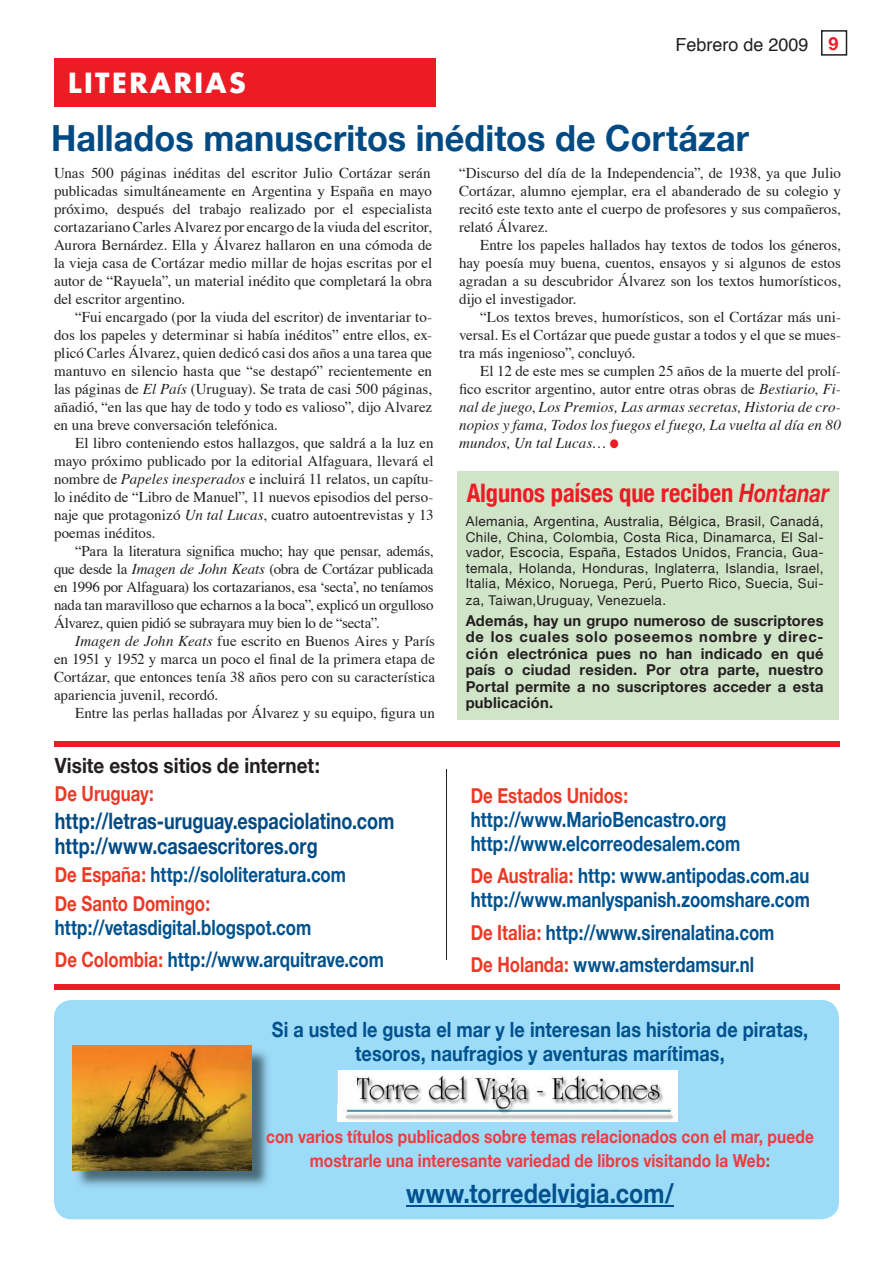
<style>
.page{position:relative;width:893px;height:1263px;background:#fff}
.page>*{position:absolute;margin:0;border:0;box-sizing:border-box;transform-origin:0 0}
.t1{font:700 36px "Helvetica Neue";color:#004a84;scale:.95 1}
.t2{font:700 27px "Helvetica Neue";letter-spacing:.005em;color:#00518d;scale:.86 1}
.t3{font:700 27px "Futura";letter-spacing:.09em;color:#fff}
.t4{font:700 condensed 25.5px "Helvetica Neue";color:#ed1c24;scale:.96 1}
.t5{font:700 22.5px/25.5px "Helvetica Neue";color:#004a84;scale:.8 1}
.t6{font:700 21px/32.5px "Helvetica Neue";color:#00518d;scale:.8 1}
.t7{font:700 21px/24px "Helvetica Neue";color:#00518d;text-align:center;scale:.86 1}
.t8{font:700 21px "Helvetica Neue";color:#231f20;scale:.9 1}
.t9{font:700 21px "Helvetica Neue";color:#eb3927;scale:.8 1}
.t10{font:700 18px/24px "Helvetica Neue";letter-spacing:.005em;color:#ef3b3e;text-align:center;scale:.86 1}
.t11{font:18px "Helvetica";color:#231f20}
.t12{font:15px/18px "Times";color:#231f20;text-align:justify}
.t13{font:italic 15px/18px "Times";letter-spacing:.01em;color:#231f20;text-align:justify}
.t14{font:700 15px/16.5px "Helvetica Neue";letter-spacing:.015em;color:#231f20;text-align:justify}
.t15{font:13.5px/15.8px "Helvetica Neue";letter-spacing:.03em;color:#231f20;text-align:justify}
.s1{font-family:"Helvetica Neue";font-weight:700;color:#ed1c24}
.s2{font-style:italic}
.s3{color:#eb3927}
.s4{font-style:normal}
.s5{color:#ed1c24}
.s6{font-style:italic;font-stretch:normal}
.s7{color:#b64e26}
</style>
<div class="page">
<svg style="left:821px;top:30px;width:26px;height:26px"></svg>
<div style="left:54px;top:58px;width:382px;height:49px;background:#ed1c24"></div>
<div style="left:54px;top:1000px;width:785px;height:219px;background:#9ddcf9;border-radius:18px"></div>
<img style="left:74px;top:1047px;width:195px;height:140px">
<img style="left:73px;top:1046px;width:178px;height:124px">
<hr style="left:406px;top:1205px;width:268px;height:1px;background:#00518d">
<img style="left:337px;top:1071px;width:341px;height:51px">
<div style="left:54px;top:984px;width:785px;height:6px;background:#ed1c24"></div>
<div style="left:54px;top:741px;width:785px;height:6px;background:#ed1c24"></div>
<hr style="left:446px;top:770px;width:1px;height:190px;background:#231f20">
<div style="left:457px;top:471px;width:382px;height:249px;background:#d0e4c8"></div>
<h2 class="t3" style="left:68px;top:70px;width:179px">LITERARIAS</h2>
<p class="t11" style="left:675px;top:37px;width:165px">Febrero de 2009 <span class="s1">9</span></p>
<h1 class="t1" style="left:51px;top:116px;width:736px">Hallados manuscritos inéditos de Cortázar</h1>
<p class="t12" style="left:54px;top:165px;width:380px">Unas 500 páginas inéditas del escritor Julio Cortázar serán publicadas simultáneamente en Argentina y España en mayo próximo, después del trabajo realizado por el especialista cortazariano Carles Alvarez por encargo de la viuda del escritor, Aurora Bernárdez. Ella y Álvarez hallaron en una cómoda de la vieja casa de Cortázar medio millar de hojas escritas por el autor de “Rayuela”, un material inédito que completará la obra del escritor argentino.</p>
<p class="t12" style="left:54px;top:309px;width:380px;text-indent:21px">“Fui encargado (por la viuda del escritor) de inventariar to&shy;dos los papeles y determinar si había inéditos” entre ellos, ex&shy;plicó Carles Álvarez, quien dedicó casi dos años a una tarea que mantuvo en silencio hasta que “se destapó” recientemente en las páginas de <span class="s2">El País</span> (Uruguay). Se trata de casi 500 páginas, añadió, “en las que hay de todo y todo es valioso”, dijo Alvarez en una breve conversación telefónica.</p>
<p class="t12" style="left:54px;top:435px;width:381px;text-indent:21px">El libro conteniendo estos hallazgos, que saldrá a la luz en mayo próximo publicado por la editorial Alfaguara, llevará el nombre de <span class="s2">Papeles inesperados</span> e incluirá 11 relatos, un capítu&shy;lo inédito de “Libro de Manuel”, 11 nuevos episodios del perso&shy;naje que protagonizó <span class="s2">Un tal Lucas</span>, cuatro autoentrevistas y 13 poemas inéditos.</p>
<p class="t12" style="left:54px;top:543px;width:381px;text-indent:21px">“Para la literatura significa mucho; hay que pensar, además, que desde la <span class="s2">Imagen de John Keats</span> (obra de Cortázar publicada en 1996 por Alfaguara) los cortazarianos, esa ‘secta’, no teníamos nada tan maravilloso que echarnos a la boca”, explicó un orgulloso Álvarez, quien pidió se subrayara muy bien lo de “secta”.</p>
<p class="t12" style="left:54px;top:633px;width:383px;text-indent:21px"><span class="s2">Imagen de John Keats</span> fue escrito en Buenos Aires y París en 1951 y 1952 y marca un poco el final de la primera etapa de Cortázar, que entonces tenía 38 años pero con su característica apariencia juvenil, recordó.</p>
<p class="t12" style="left:75px;top:705px;width:361px">Entre las perlas halladas por Álvarez y su equipo, figura un</p>
<h3 class="t8" style="left:55px;top:753px;width:296px">Visite estos sitios de internet:</h3>
<h3 class="t9" style="left:55px;top:781px;width:125px">De Uruguay:</h3>
<h3 class="t5" style="left:55px;top:807px;width:426px">http://letras-uruguay.espaciolatino.com http://www.casaescritores.org</h3>
<h3 class="t6" style="left:55px;top:860px;width:365px;line-height:28.2px"><span class="s3">De España:</span> http://sololiteratura.com<br><span class="s3">De Santo Domingo:</span></h3>
<h3 class="t6" style="left:55px;top:910px;width:413px">http://vetasdigital.blogspot.com<br><span class="s3">De Colombia:</span> http://www.arquitrave.com</h3>
<p class="t12" style="left:459px;top:165px;width:383px">“Discurso del día de la Independencia”, de 1938, ya que Julio Cortázar, alumno ejemplar, era el abanderado de su colegio y recitó este texto ante el cuerpo de profesores y sus compañeros, relató Álvarez.</p>
<p class="t12" style="left:459px;top:237px;width:383px;text-indent:21px">Entre los papeles hallados hay textos de todos los géneros, hay poesía muy buena, cuentos, ensayos y si algunos de estos agradan a su descubridor Álvarez son los textos humorísticos, dijo el investigador.</p>
<p class="t12" style="left:459px;top:309px;width:383px;text-indent:21px">“Los textos breves, humorísticos, son el Cortázar más uni&shy;versal. Es el Cortázar que puede gustar a todos y el que se mues&shy;tra más ingenioso”, concluyó.</p>
<p class="t13" style="left:459px;top:363px;width:383px;text-indent:21px"><span class="s4">El 12 de este mes se cumplen 25 años de la muerte del prolí&shy;fico escritor argentino, autor entre otras obras de</span> Bestiario<span class="s4">,</span> Fi&shy;nal de juego<span class="s4">,</span> Los Premios, Las armas secretas, Historia de cro&shy;nopios y fama, Todos los fuegos el fuego, La vuelta al día en 80 mundos, Un tal Lucas… <span class="s5">●</span></p>
<h3 class="t4" style="left:467px;top:477px;width:379px">Algunos países que reciben <span class="s6">Hontanar</span></h3>
<p class="t15" style="left:466px;top:513px;width:359px">Alemania, Argentina, Australia, Bélgica, Brasil, Canadá, Chile, China, Colombia, Costa Rica, Dinamarca, EI Sal&shy;vador, Escocia, España, Estados Unidos, Francia, Gua&shy;temala, Holanda, Honduras, Inglaterra, Islandia, Israel, Italia, México, Noruega, Perú, Puerto Rico, Suecia, Sui&shy;za, Taiwan,Uruguay, Venezuela.</p>
<p class="t14" style="left:466px;top:612px;width:359px">Además, hay un grupo numeroso de suscriptores de los cuales solo poseemos nombre y direc&shy;ción electrónica pues no han indicado en qué país o ciudad residen. Por otra parte, nuestro Portal permite a no suscriptores acceder a esta publicación.</p>
<h3 class="t9" style="left:471px;top:782px;width:198px">De Estados Unidos:</h3>
<h3 class="t6" style="left:471px;top:807px;width:339px;line-height:24px">http://www.MarioBencastro.org http://www.elcorreodesalem.com</h3>
<h3 class="t6" style="left:471px;top:863px;width:426px;line-height:24px"><span class="s3">De Australia:</span> http: www.antipodas.com.au http://www.manlyspanish.zoomshare.com</h3>
<h3 class="t6" style="left:471px;top:916px;width:381px"><span class="s3">De Italia:</span> http://www.sirenalatina.com<br><span class="s3">De Holanda:</span> www.amsterdamsur.nl</h3>
<h3 class="t7" style="left:272px;top:1017px;width:625px">Si a usted le gusta el mar y le interesan las historia de piratas, tesoros, naufragios y aventuras marítimas,</h3>
<p class="t10" style="left:266px;top:1125px;width:638px">con varios títulos publicados sobre temas relacionados con el mar, puede mostrarle una interesante variedad de libros visitando la Web<span class="s7">:</span></p>
<h2 class="t2" style="left:406px;top:1177px;width:312px">www.torredelvigia.com/</h2>
</div>
